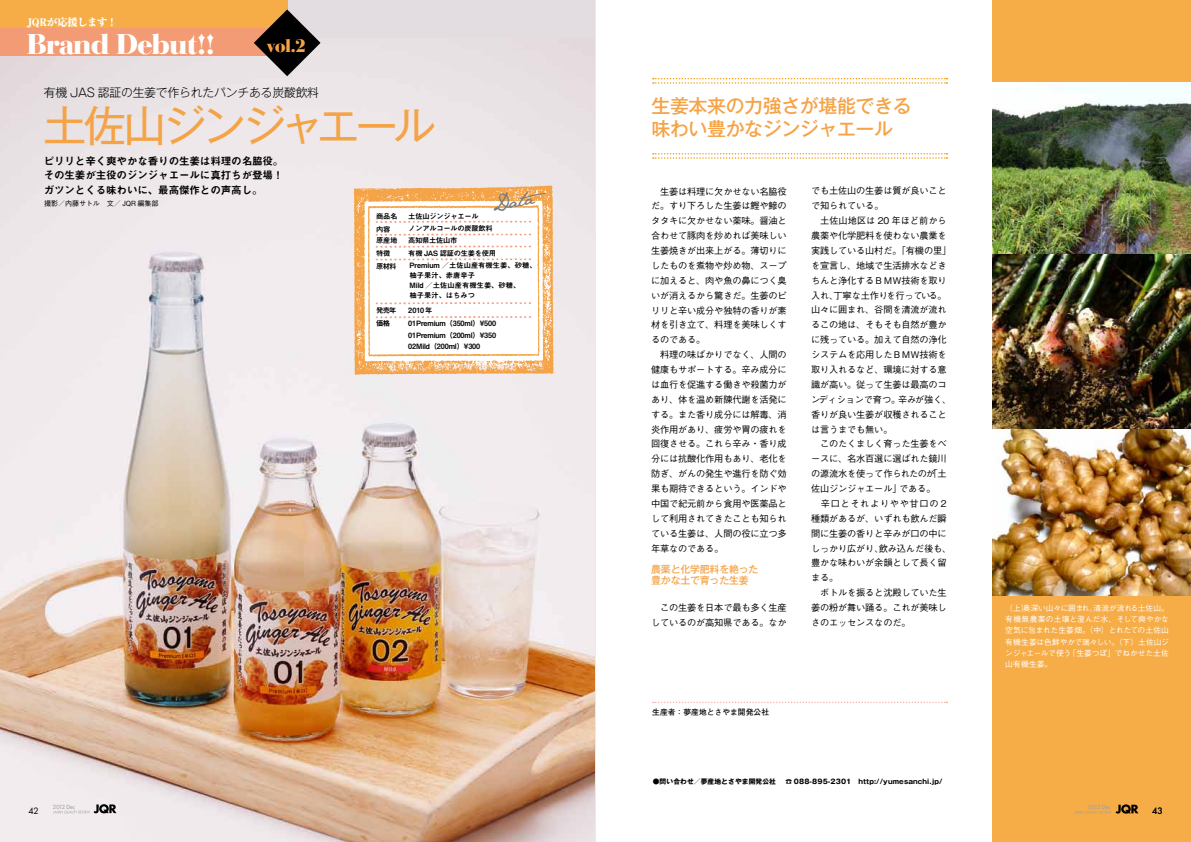
<style>
.page{position:relative;width:1191px;height:842px;background:#fff}
.page>*{position:absolute;margin:0;border:0;box-sizing:border-box;transform-origin:0 0}
.t1{font:42.5px "Gothic MB101 Pr 5";letter-spacing:-.06em;color:#f5a347}
.t2{font:900 28.4px "Bauer Bodoni";letter-spacing:-.04em;color:#fff}
.t3{font:500 18.9px/23px "Gothic MB101 Pr 5";letter-spacing:-.02em;color:#f5a347}
.t4{font:18.4px "Jane Austen";color:#7b7a7b}
.t5{font:900 18.1px "Bauer Bodoni";color:#f5a347}
.t6{font:300 11.9px "Gothic MB101 Pr 5";letter-spacing:-.02em;color:#000}
.t7{font:10.6px/14.2px "Midashi Go Pr 5 MB31";letter-spacing:-.02em;color:#000;text-align:justify}
.t8{font:800 expanded 10.3px "Ryumin Pr 5";letter-spacing:-.04em;color:#fff}
.t9{font:500 9.9px/11.3px "Gothic MB101 Pr 5";letter-spacing:-.02em;color:#f5a347}
.t10{font:500 9.2px/14.9px "Gothic BBB Pr 5";letter-spacing:-.02em;color:#000}
.t11{font:8.5px "Futura Std";color:#000}
.t12{font:500 7.8px/11.3px "Gothic BBB Pr 5";letter-spacing:-.015em;color:#fff;text-align:justify}
.t13{font:700 7.8px "Futo Go B101 Pr 5";color:#000}
.t14{font:7.3px/12.6px "Midashi Go Pr 5 MB31";letter-spacing:-.02em;color:#000}
.t15{font:7.3px/12.6px "Midashi Go Pr 5 MB31";letter-spacing:-.04em;color:#000}
.t16{font:7.3px/9.9px "Midashi Go Pr 5 MB31";color:#000}
.t17{font:500 7.1px "Gothic BBB Pr 5";letter-spacing:-.02em;color:#000}
.t18{font:700 6.7px "Gothic MB101 Pr 5";letter-spacing:.02em;color:#000}
.t19{font:5.5px "Futura";color:#9fa0a0}
</style>
<div class="page">
<div style="left:992px;top:0;width:199px;height:842px;background:#f6ad48"></div>
<img style="left:0;top:0;width:595px;height:842px">
<img style="left:992px;top:82px;width:199px;height:513px">
<div style="left:0;top:0;width:287px;height:51px;background:#f6ad48"></div>
<div style="left:0;top:29px;width:283px;height:27px;background:#f29b74"></div>
<svg style="left:254px;top:9px;width:66px;height:67px;background:#74675c"></svg>
<svg style="left:354px;top:185px;width:199px;height:190px"></svg>
<svg style="left:1074px;top:804px;width:64px;height:10px"></svg>
<svg style="left:53px;top:804px;width:63px;height:9px"></svg>
<svg style="left:653px;top:153px;width:294px;height:6px"></svg>
<svg style="left:653px;top:702px;width:294px;height:1px"></svg>
<svg style="left:653px;top:78px;width:294px;height:6px"></svg>
<p class="t8" style="left:27px;top:14px;width:91px">JQRが応援します！</p>
<h2 class="t2" style="left:27px;top:27px;width:190px">Brand Debut!!</h2>
<h3 class="t5" style="left:266px;top:35px;width:41px">vol.2</h3>
<p class="t6" style="left:44px;top:83px;width:277px">有機 JAS 認証の生姜で作られたパンチある炭酸飲料</p>
<h1 class="t1" style="left:43px;top:91px;width:394px">土佐山ジンジャエール</h1>
<p class="t7" style="left:44px;top:153px;width:241px">ピリリと辛く爽やかな香りの生姜は料理の名脇役。その生姜が主役のジンジャエールに真打ちが登場！ガツンとくる味わいに、最高傑作との声高し。</p>
<p class="t17" style="left:44px;top:198px;width:116px">撮影／内藤サトル　文／ JQR 編集部</p>
<p class="t14" style="left:376px;top:209px;width:23px">商品名内容</p>
<p class="t14" style="left:376px;top:234px;width:23px">原産地特徴原材料</p>
<h3 class="t4" style="left:489px;top:194px;width:45px;rotate:-10deg">Data</h3>
<p class="t15" style="left:408px;top:209px;width:86px">土佐山ジンジャエール<br>ノンアルコールの炭酸飲料</p>
<p class="t15" style="left:408px;top:234px;width:130px">高知県土佐山市<br>有機 JAS 認証の生姜を使用<br>Premium ／土佐山産有機生姜、砂糖、</p>
<p class="t16" style="left:409px;top:270px;width:113px">柚子果汁、赤唐辛子<br>Mild ／土佐山産有機生姜、砂糖、柚子果汁、はちみつ</p>
<p class="t14" style="left:376px;top:304px;width:22px">発売年</p>
<p class="t14" style="left:408px;top:304px;width:26px">2010年</p>
<p class="t14" style="left:376px;top:317px;width:15px">価格</p>
<p class="t14" style="left:408px;top:317px;width:89px;line-height:11.5px;text-align:justify">01Premium（350ml）¥500<br>01Premium（200ml）¥350<br>02Mild（200ml）¥300</p>
<h3 class="t3" style="left:651px;top:92px;width:262px">生姜本来の力強さが堪能できる味わい豊かなジンジャエール</h3>
<p class="t10" style="left:651px;top:183px;width:137px">　生姜は料理に欠かせない名脇役だ。すり下ろした生姜は鰹や鰺のタタキに欠かせない薬味。醤油と合わせて豚肉を炒めれば美味しい生姜焼きが出来上がる。薄切りにしたものを煮物や炒め物、スープに加えると、肉や魚の鼻につく臭いが消えるから驚きだ。生姜のピリリと辛い成分や独特の香りが素材を引き立て、料理を美味しくするのである。<br>　料理の味ばかりでなく、人間の健康もサポートする。辛み成分には血行を促進する働きや殺菌力があり、体を温め新陳代謝を活発にする。また香り成分には解毒、消炎作用があり、疲労や胃の疲れを回復させる。これら辛み・香り成分には抗酸化作用もあり、老化を防ぎ、がんの発生や進行を防ぐ効果も期待できるという。インドや中国で紀元前から食用や医薬品として利用されてきたことも知られている生姜は、人間の役に立つ多年草なのである。</p>
<p class="t9" style="left:651px;top:563px;width:109px">農薬と化学肥料を絶った豊かな土で育った生姜</p>
<p class="t10" style="left:651px;top:599px;width:137px">　この生姜を日本で最も多く生産しているのが高知県である。なか</p>
<p class="t10" style="left:811px;top:183px;width:142px">でも土佐山の生姜は質が良いことで知られている。<br>　土佐山地区は 20 年ほど前から農薬や化学肥料を使わない農業を実践している山村だ。「有機の里」を宣言し、地域で生活排水などきちんと浄化するＢＭＷ技術を取り入れ、丁寧な土作りを行っている。山々に囲まれ、谷間を清流が流れるこの地は、そもそも自然が豊かに残っている。加えて自然の浄化システムを応用したＢＭＷ技術を取り入れるなど、環境に対する意識が高い。従って生姜は最高のコンディションで育つ。辛みが強く、香りが良い生姜が収穫されることは言うまでも無い。<br>　このたくましく育った生姜をベースに、名水百選に選ばれた鏡川の源流水を使って作られたのが「土佐山ジンジャエール」である。<br>　辛口とそれよりやや甘口の 2種類があるが、いずれも飲んだ瞬間に生姜の香りと辛みが口の中にしっかり広がり、飲み込んだ後も、豊かな味わいが余韻として長く留まる。<br>　ボトルを振ると沈殿していた生姜の粉が舞い踊る。これが美味しさのエッセンスなのだ。</p>
<p class="t13" style="left:652px;top:706px;width:118px">生産者：夢産地とさやま開発公社</p>
<p class="t18" style="left:653px;top:776px;width:291px">●問い合わせ／夢産地とさやま開発公社 　☎ 088-895-2301　http://yumesanchi.jp/</p>
<p class="t12" style="left:1005px;top:601px;width:165px">（上）奥深い山々に囲まれ、清流が流れる土佐山。有機無農薬の土壌と澄んだ水、そして爽やかな空気に包まれた生姜畑。（中）とれたての土佐山有機生姜は色鮮やかで瑞々しい。（下）土佐山ジンジャエールで使う「生姜つぼ」でねかせた土佐山有機生姜。</p>
<p class="t19" style="left:53px;top:803px;width:24px">2012 Dec</p>
<p class="t19" style="left:1088px;top:803px;width:24px">2012 Dec</p>
<p class="t11" style="left:28px;top:805px;width:12px">42</p>
<p class="t11" style="left:1152px;top:805px;width:12px">43</p>
</div>
